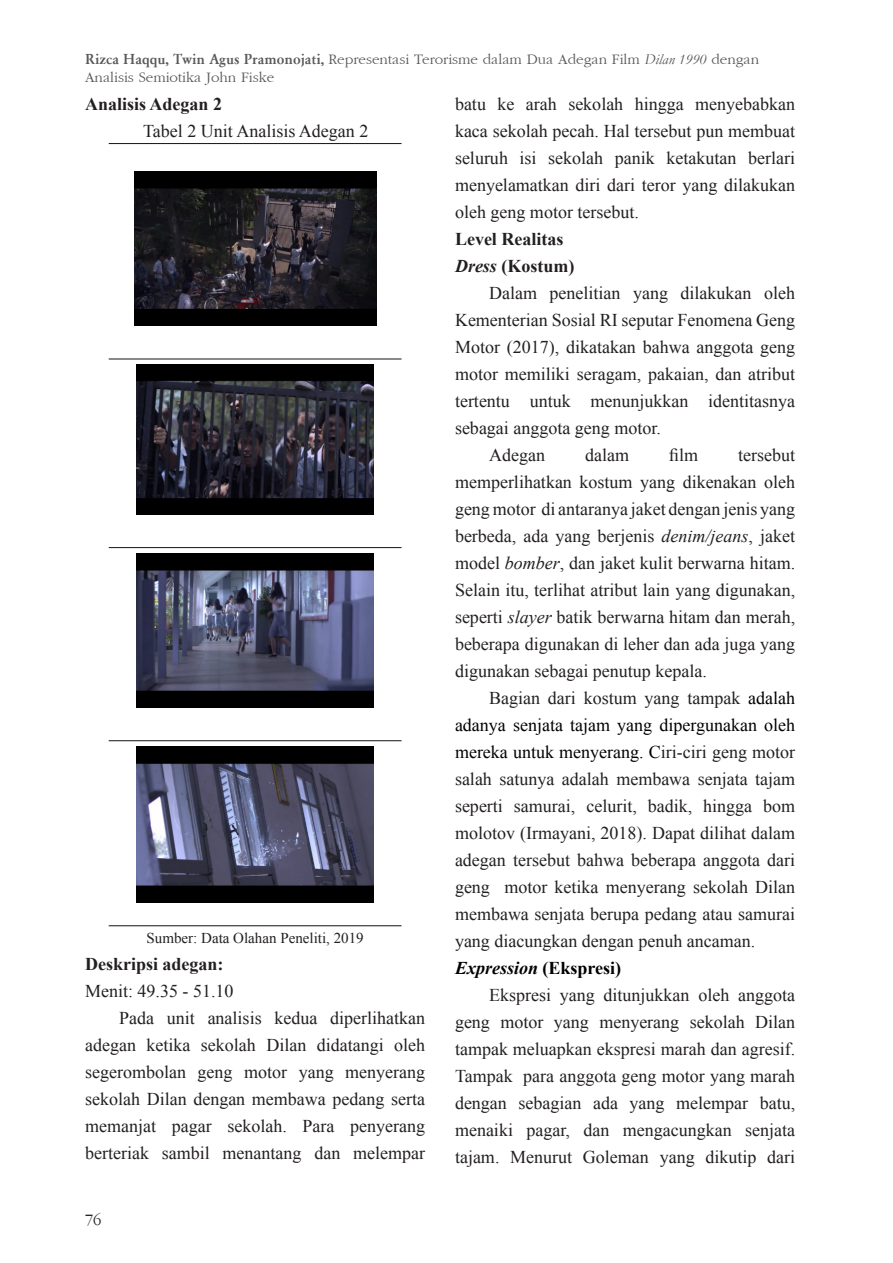
<style>
.page{position:relative;width:893px;height:1263px;background:#fff}
.page>*{position:absolute;margin:0;border:0;box-sizing:border-box;transform-origin:0 0}
.t1{font:18px/27px "Times New Roman";color:#231f20;text-align:justify}
.t2{font:700 18px "Times New Roman";color:#231f20}
.t3{font:italic 700 18px "Times New Roman";color:#000}
.t4{font:16.5px "Garamond";color:#231f20}
.t5{font:15px/18px "Garamond";color:#57585a}
.t6{font:15px "Times New Roman";color:#231f20}
.s1{font-weight:500}
.s2{font-style:italic}
.s3{color:#000}
.s4{font-style:normal}
</style>
<div class="page">
<hr style="left:109px;top:143px;width:293px;height:1px;background:#231f20">
<hr style="left:109px;top:358px;width:293px;height:1px;background:#231f20">
<hr style="left:109px;top:547px;width:293px;height:1px;background:#231f20">
<hr style="left:109px;top:740px;width:293px;height:1px;background:#231f20">
<hr style="left:109px;top:925px;width:293px;height:1px;background:#231f20">
<img style="left:134px;top:171px;width:242px;height:155px">
<img style="left:137px;top:365px;width:237px;height:149px">
<img style="left:137px;top:553px;width:237px;height:155px">
<img style="left:137px;top:747px;width:237px;height:156px">
<p class="t5" style="left:85px;top:50px;width:676px"><span class="s1">Rizca Haqqu, Twin Agus Pramonojati,</span> Representasi Terorisme dalam Dua Adegan Film <span class="s2">Dilan 1990</span> dengan<br>Analisis Semiotika John Fiske</p>
<p class="t2" style="left:85px;top:92px;width:139px">Analisis Adegan 2</p>
<p class="t1" style="left:143px;top:117px;width:227px">Tabel 2 Unit Analisis Adegan 2</p>
<p class="t1" style="left:455px;top:90px;width:342px">batu ke arah sekolah hingga menyebabkan kaca sekolah pecah. Hal tersebut pun membuat seluruh isi sekolah panik ketakutan berlari menyelamatkan diri dari teror yang dilakukan oleh geng motor tersebut.</p>
<p class="t2" style="left:455px;top:227px;width:110px">Level Realitas</p>
<p class="t2" style="left:455px;top:254px;width:121px"><span class="s2">Dress</span> (Kostum)</p>
<p class="t1" style="left:455px;top:279px;width:342px;text-indent:34px">Dalam penelitian yang dilakukan oleh Kementerian Sosial RI seputar Fenomena Geng Motor (2017), dikatakan bahwa anggota geng motor memiliki seragam, pakaian, dan atribut tertentu untuk menunjukkan identitasnya sebagai anggota geng motor.</p>
<p class="t1" style="left:489px;top:441px;width:57px">Adegan</p>
<p class="t1" style="left:585px;top:441px;width:45px">dalam</p>
<p class="t1" style="left:669px;top:441px;width:31px">film</p>
<p class="t1" style="left:455px;top:441px;width:342px;text-indent:283px">tersebut memperlihatkan kostum yang dikenakan oleh geng motor di antaranya jaket dengan jenis yang berbeda, ada yang berjenis <span class="s2">denim/jeans</span>, jaket model <span class="s2">bomber</span>, dan jaket kulit berwarna hitam.<br>Selain itu, terlihat atribut lain yang digunakan, seperti <span class="s2">slayer</span> batik berwarna hitam dan merah, beberapa digunakan di leher dan ada juga yang digunakan sebagai penutup kepala.</p>
<p class="t1" style="left:455px;top:684px;width:342px;text-indent:34px">Bagian dari kostum yang tampak <span class="s3">adalah adanya senjata tajam yang dipergunakan oleh mereka untuk menyerang. C</span>iri-ciri geng motor salah satunya adalah membawa senjata tajam seperti samurai, celurit, badik, hingga bom molotov (Irmayani, 2018). Dapat dilihat dalam adegan tersebut bahwa beberapa anggota dari geng motor ketika menyerang sekolah Dilan membawa senjata berupa pedang atau samurai yang diacungkan dengan penuh ancaman.</p>
<p class="t3" style="left:455px;top:956px;width:168px">Expression <span class="s4">(Ekspresi)</span></p>
<p class="t1" style="left:455px;top:981px;width:342px;text-indent:34px">Ekspresi yang ditunjukkan oleh anggota geng motor yang menyerang sekolah Dilan tampak meluapkan ekspresi marah dan agresif.<br>Tampak para anggota geng motor yang marah dengan sebagian ada yang melempar batu, menaiki pagar, dan mengacungkan senjata tajam. Menurut Goleman yang dikutip dari</p>
<p class="t6" style="left:147px;top:928px;width:219px">Sumber: Data Olahan Peneliti, 2019</p>
<p class="t2" style="left:85px;top:951px;width:140px">Deskripsi adegan:</p>
<p class="t1" style="left:85px;top:977px;width:150px">Menit: 49.35 - 51.10</p>
<p class="t1" style="left:85px;top:1004px;width:342px;text-indent:34px">Pada unit analisis kedua diperlihatkan adegan ketika sekolah Dilan didatangi oleh segerombolan geng motor yang menyerang sekolah Dilan dengan membawa pedang serta memanjat pagar sekolah. Para penyerang berteriak sambil menantang dan melempar</p>
<p class="t4" style="left:85px;top:1211px;width:18px">76</p>
</div>
